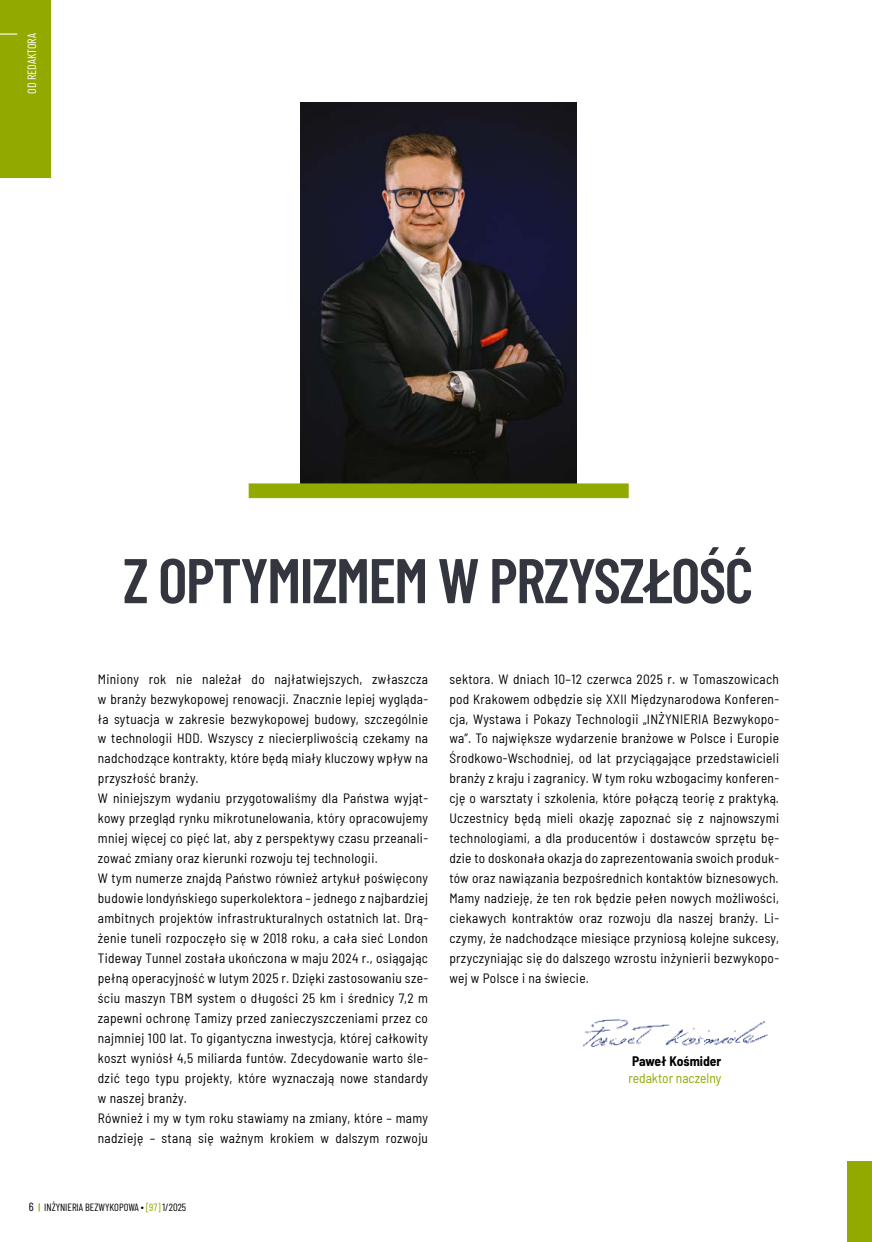
<style>
.page{position:relative;width:872px;height:1242px;background:#fff}
.page>*{position:absolute;margin:0;border:0;box-sizing:border-box;transform-origin:0 0}
.t1{font:600 63px "Barlow Condensed";letter-spacing:-.025em;color:#34363f}
.t2{font:semi-condensed 13.5px/20px "Barlow";letter-spacing:.025em;color:#000}
.t3{font:semi-condensed 13.5px "Barlow";color:#92a900}
.t4{font:700 semi-condensed 13.5px "Barlow";color:#000}
.t5{font:12px "Barlow Condensed";color:#fff}
.t6{font:10.5px "Barlow Condensed";color:#000}
.s1{font-size:12px}
.s2{color:#92a900}
</style>
<div class="page">
<div style="left:0;top:0;width:50px;height:178px;background:#92a900"></div>
<div style="left:847px;top:1161px;width:25px;height:81px;background:#92a900"></div>
<img style="left:301px;top:102px;width:275px;height:381px">
<img style="left:583px;top:1019px;width:185px;height:28px">
<div style="left:249px;top:483px;width:379px;height:15px;background:#92a900;border:1px solid #92a900"></div>
<svg style="left:0;top:33px;width:17px;height:2px"></svg>
<p class="t5" style="left:23px;top:94px;width:62px;rotate:-90deg">OD REDAKTORA</p>
<h1 class="t1" style="left:123px;top:535px;width:632px">Z OPTYMIZMEM W PRZYSZŁOŚĆ</h1>
<p class="t2" style="left:98px;top:667px;width:332px">Miniony rok nie należał do najłatwiejszych, zwłaszcza w branży bezwykopowej renowacji. Znacznie lepiej wygląda&shy;ła sytuacja w zakresie bezwykopowej budowy, szczególnie w technologii HDD. Wszyscy z niecierpliwością czekamy na nadchodzące kontrakty, które będą miały kluczowy wpływ na przyszłość branży.<br>W niniejszym wydaniu przygotowaliśmy dla Państwa wyjąt&shy;kowy przegląd rynku mikrotunelowania, który opracowujemy mniej więcej co pięć lat, aby z perspektywy czasu przeanali&shy;zować zmiany oraz kierunki rozwoju tej technologii.<br>W tym numerze znajdą Państwo również artykuł poświęcony budowie londyńskiego superkolektora – jednego z najbardziej ambitnych projektów infrastrukturalnych ostatnich lat. Drą&shy;żenie tuneli rozpoczęło się w 2018 roku, a cała sieć London Tideway Tunnel została ukończona w maju 2024 r., osiągając pełną operacyjność w lutym 2025 r. Dzięki zastosowaniu sze&shy;ściu maszyn TBM system o długości 25 km i średnicy 7,2 m zapewni ochronę Tamizy przed zanieczyszczeniami przez co najmniej 100 lat. To gigantyczna inwestycja, której całkowity koszt wyniósł 4,5 miliarda funtów. Zdecydowanie warto śle&shy;dzić tego typu projekty, które wyznaczają nowe standardy w naszej branży.<br>Również i my w tym roku stawiamy na zmiany, które – mamy nadzieję – staną się ważnym krokiem w dalszym rozwoju</p>
<p class="t2" style="left:449px;top:667px;width:331px;text-align:justify">sektora. W dniach 10–12 czerwca 2025 r. w Tomaszowicach pod Krakowem odbędzie się XXII Międzynarodowa Konferen&shy;cja, Wystawa i Pokazy Technologii „INŻYNIERIA Bezwykopo&shy;wa”. To największe wydarzenie branżowe w Polsce i Europie Środkowo-Wschodniej, od lat przyciągające przedstawicieli branży z kraju i zagranicy. W tym roku wzbogacimy konferen&shy;cję o warsztaty i szkolenia, które połączą teorię z praktyką.<br>Uczestnicy będą mieli okazję zapoznać się z najnowszymi technologiami, a dla producentów i dostawców sprzętu bę&shy;dzie to doskonała okazja do zaprezentowania swoich produk&shy;tów oraz nawiązania bezpośrednich kontaktów biznesowych.<br>Mamy nadzieję, że ten rok będzie pełen nowych możliwości, ciekawych kontraktów oraz rozwoju dla naszej branży. Li&shy;czymy, że nadchodzące miesiące przyniosą kolejne sukcesy, przyczyniając się do dalszego wzrostu inżynierii bezwykopo&shy;wej w Polsce i na świecie.</p>
<p class="t4" style="left:632px;top:1051px;width:91px">Paweł Kośmider</p>
<p class="t3" style="left:628px;top:1068px;width:94px">redaktor naczelny</p>
<p class="t6" style="left:29px;top:1199px;width:159px"><span class="s1">6</span> INŻYNIERIA BEZWYKOPOWA ∙ <span class="s2">[97]</span> 1/2025</p>
</div>
